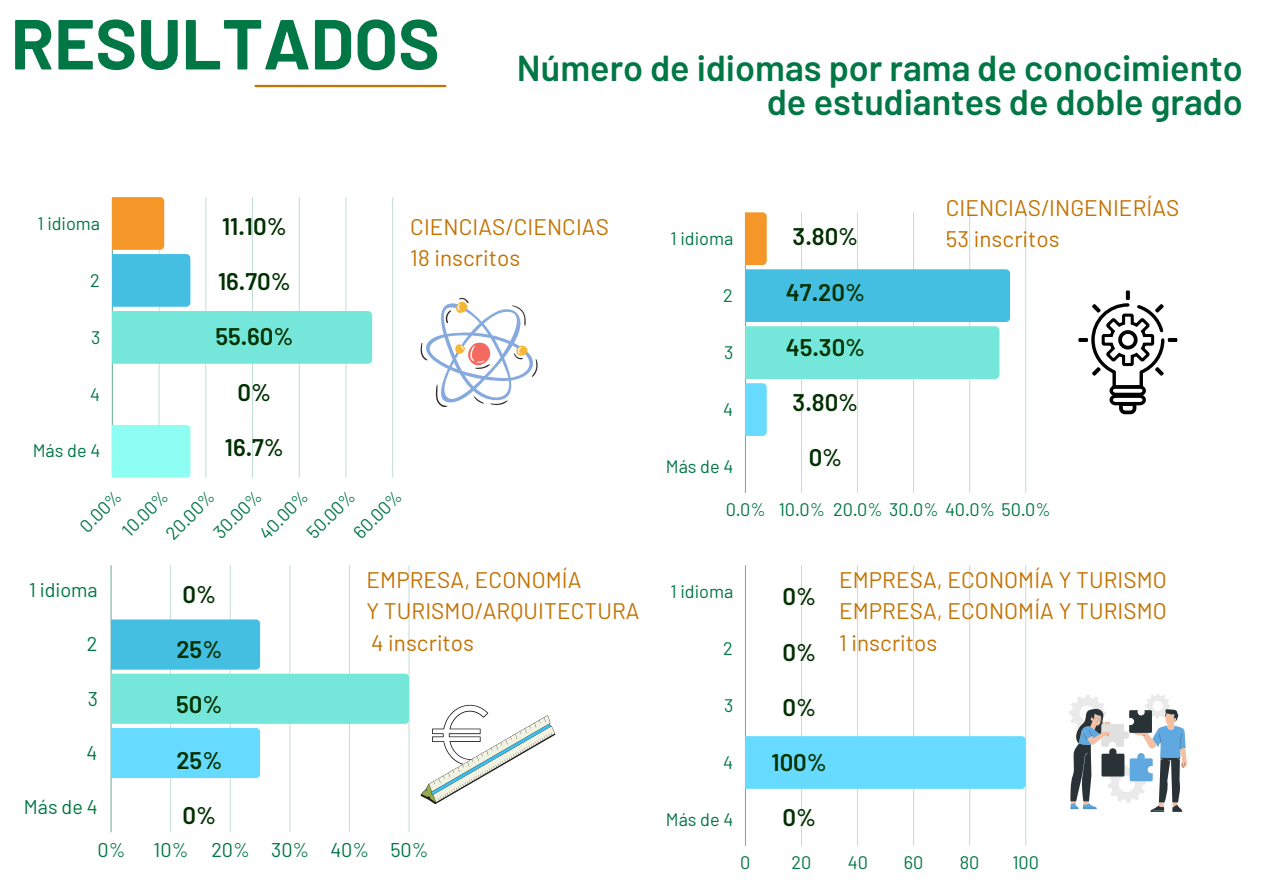
<style>
.page{position:relative;width:1263px;height:894px;background:#fff}
.page>*{position:absolute;margin:0;border:0;box-sizing:border-box;transform-origin:0 0}
.t1{font:700 70.65px "Barlow";color:#074}
.t2{font:600 36px/33.8px "Barlow";color:#074;text-align:right}
.t3{font:600 24px "Barlow";color:#003000}
.t4{font:22.5px "Barlow";letter-spacing:.005em;color:#c37200}
.t5{font:19.8px "Barlow";color:#074}
.t6{font:18.15px "Barlow";color:#074}
</style>
<div class="page">
<hr style="left:159px;top:197px;width:1px;height:280px;background:#074">
<hr style="left:205px;top:197px;width:1px;height:280px;background:#074">
<hr style="left:252px;top:197px;width:1px;height:280px;background:#074">
<hr style="left:299px;top:197px;width:1px;height:280px;background:#074">
<hr style="left:346px;top:197px;width:1px;height:280px;background:#074">
<hr style="left:392px;top:197px;width:1px;height:280px;background:#074">
<hr style="left:112px;top:197px;width:1px;height:280px;background:#074">
<svg style="left:112px;top:197px;width:260px;height:166px"></svg>
<div style="left:112px;top:425px;width:78px;height:52px;background:#8dfef1"></div>
<hr style="left:801px;top:212px;width:1px;height:280px;background:#074">
<hr style="left:857px;top:212px;width:1px;height:280px;background:#074">
<hr style="left:913px;top:212px;width:1px;height:280px;background:#074">
<hr style="left:969px;top:212px;width:1px;height:280px;background:#074">
<hr style="left:1025px;top:212px;width:1px;height:280px;background:#074">
<hr style="left:745px;top:212px;width:1px;height:280px;background:#074">
<svg style="left:745px;top:212px;width:265px;height:224px"></svg>
<hr style="left:801px;top:565px;width:1px;height:280px;background:#074">
<hr style="left:857px;top:565px;width:1px;height:280px;background:#074">
<hr style="left:913px;top:565px;width:1px;height:280px;background:#074">
<hr style="left:969px;top:565px;width:1px;height:280px;background:#074">
<hr style="left:1025px;top:565px;width:1px;height:280px;background:#074">
<hr style="left:745px;top:565px;width:1px;height:280px;background:#074">
<div style="left:745px;top:736px;width:281px;height:52px;background:#66dbff"></div>
<hr style="left:170px;top:565px;width:1px;height:267px;background:#074">
<hr style="left:230px;top:565px;width:1px;height:267px;background:#074">
<hr style="left:289px;top:565px;width:1px;height:267px;background:#074">
<hr style="left:349px;top:565px;width:1px;height:267px;background:#074">
<hr style="left:409px;top:565px;width:1px;height:267px;background:#074">
<hr style="left:111px;top:565px;width:1px;height:267px;background:#074">
<svg style="left:111px;top:619px;width:298px;height:158px"></svg>
<svg style="left:421px;top:298px;width:117px;height:109px"></svg>
<svg style="left:1078px;top:290px;width:99px;height:124px"></svg>
<svg style="left:421px;top:704px;width:135px;height:99px"></svg>
<svg style="left:1069px;top:693px;width:118px;height:118px"></svg>
<hr style="left:256px;top:85px;width:189px;height:2px;background:#c37200">
<h3 class="t1" style="left:11px;top:-1px;width:431px">RESULTADOS</h3>
<p class="t2" style="left:517px;top:50px;width:727px">Número de idiomas por rama de conocimiento de estudiantes de doble grado</p>
<p class="t6" style="left:38px;top:211px;width:64px">1 idioma</p>
<p class="t6" style="left:90px;top:268px;width:11px">2</p>
<p class="t6" style="left:91px;top:325px;width:11px">3</p>
<p class="t6" style="left:90px;top:382px;width:11px">4</p>
<p class="t6" style="left:33px;top:439px;width:69px">Más de 4</p>
<p class="t3" style="left:222px;top:211px;width:66px">11.10%</p>
<p class="t3" style="left:218px;top:266px;width:74px">16.70%</p>
<p class="t3" style="left:215px;top:321px;width:80px">55.60%</p>
<p class="t3" style="left:238px;top:376px;width:35px">0%</p>
<p class="t3" style="left:225px;top:431px;width:61px">16.7%</p>
<h1 class="t4" style="left:410px;top:212px;width:200px">CIENCIAS/CIENCIAS</h1>
<h2 class="t4" style="left:410px;top:244px;width:112px">18 inscritos</h2>
<p class="t6" style="left:208px;top:527px;width:61px;rotate:-45deg">30.00%</p>
<p class="t6" style="left:348px;top:527px;width:61px;rotate:-45deg">60.00%</p>
<p class="t6" style="left:302px;top:527px;width:61px;rotate:-45deg">50.00%</p>
<p class="t6" style="left:75px;top:520px;width:52px;rotate:-45deg">0.00%</p>
<p class="t6" style="left:117px;top:525px;width:58px;rotate:-45deg">10.00%</p>
<p class="t6" style="left:254px;top:528px;width:62px;rotate:-45deg">40.00%</p>
<p class="t6" style="left:161px;top:527px;width:62px;rotate:-45deg">20.00%</p>
<p class="t5" style="left:29px;top:577px;width:70px">1 idioma</p>
<p class="t5" style="left:87px;top:631px;width:12px">2</p>
<p class="t5" style="left:88px;top:685px;width:12px">3</p>
<p class="t5" style="left:87px;top:739px;width:12px">4</p>
<p class="t5" style="left:24px;top:793px;width:75px">Más de 4</p>
<p class="t3" style="left:183px;top:579px;width:35px">0%</p>
<p class="t3" style="left:176px;top:634px;width:47px">25%</p>
<p class="t3" style="left:176px;top:689px;width:48px">50%</p>
<p class="t3" style="left:176px;top:744px;width:47px">25%</p>
<p class="t3" style="left:183px;top:799px;width:35px">0%</p>
<p class="t4" style="left:367px;top:565px;width:216px">EMPRESA, ECONOMÍA</p>
<p class="t4" style="left:367px;top:596px;width:275px">Y TURISMO/ARQUITECTURA</p>
<h3 class="t4" style="left:371px;top:628px;width:105px">4 inscritos</h3>
<p class="t5" style="left:97px;top:837px;width:30px">0%</p>
<p class="t5" style="left:154px;top:837px;width:276px">10% 20% 30% 40% 50%</p>
<p class="t6" style="left:671px;top:227px;width:64px">1 idioma</p>
<p class="t6" style="left:723px;top:283px;width:11px">2</p>
<p class="t6" style="left:724px;top:340px;width:11px">3</p>
<p class="t6" style="left:723px;top:397px;width:11px">4</p>
<p class="t6" style="left:666px;top:454px;width:69px">Más de 4</p>
<p class="t3" style="left:793px;top:221px;width:67px">3.80%</p>
<p class="t3" style="left:786px;top:276px;width:81px">47.20%</p>
<p class="t3" style="left:786px;top:331px;width:81px">45.30%</p>
<p class="t3" style="left:793px;top:387px;width:67px">3.80%</p>
<p class="t3" style="left:809px;top:442px;width:35px">0%</p>
<p class="t4" style="left:946px;top:193px;width:235px">CIENCIAS/INGENIERÍAS</p>
<p class="t4" style="left:946px;top:225px;width:115px">53 inscritos</p>
<p class="t6" style="left:726px;top:497px;width:327px">0.0% 10.0% 20.0% 30.0% 40.0% 50.0%</p>
<p class="t6" style="left:671px;top:579px;width:64px">1 idioma</p>
<p class="t6" style="left:723px;top:636px;width:11px">2</p>
<p class="t6" style="left:724px;top:693px;width:11px">3</p>
<p class="t6" style="left:723px;top:750px;width:11px">4</p>
<p class="t6" style="left:666px;top:807px;width:69px">Más de 4</p>
<h3 class="t3" style="left:782px;top:581px;width:35px">0%</h3>
<h3 class="t3" style="left:782px;top:636px;width:35px">0%</h3>
<h3 class="t3" style="left:782px;top:691px;width:35px">0%</h3>
<h3 class="t3" style="left:771px;top:746px;width:57px">100%</h3>
<h3 class="t3" style="left:782px;top:801px;width:35px">0%</h3>
<h3 class="t4" style="left:839px;top:565px;width:329px">EMPRESA, ECONOMÍA Y TURISMO</h3>
<p class="t4" style="left:839px;top:596px;width:329px">EMPRESA, ECONOMÍA Y TURISMO</p>
<p class="t4" style="left:839px;top:628px;width:100px">1 inscritos</p>
<p class="t6" style="left:740px;top:850px;width:12px">0</p>
<p class="t6" style="left:791px;top:850px;width:21px">20</p>
<p class="t6" style="left:848px;top:850px;width:22px">40</p>
<p class="t6" style="left:904px;top:850px;width:21px">60</p>
<p class="t6" style="left:960px;top:850px;width:21px">80</p>
<p class="t6" style="left:1012px;top:850px;width:28px">100</p>
</div>
